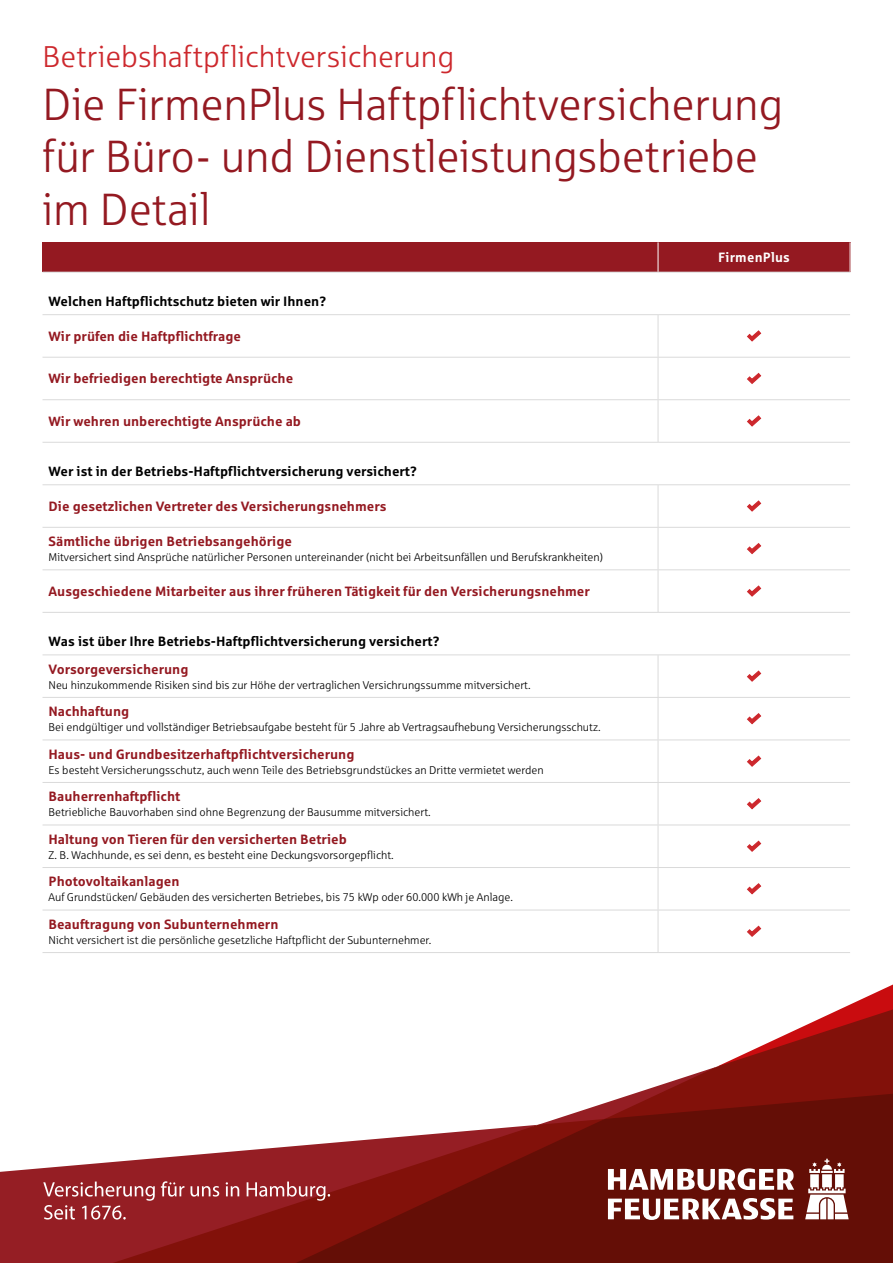
<style>
.page{position:relative;width:893px;height:1263px;background:#fff}
.page>*{position:absolute;margin:0;border:0;box-sizing:border-box;transform-origin:0 0}
.t1{font:45px/52.5px "Sparkasse Lt";letter-spacing:-.005em;color:#941921}
.t2{font:30px "Sparkasse Lt";color:#cd282d}
.t3{font:700 13.5px "Sparkasse Rg";color:#941921}
.t4{font:700 13.5px "Sparkasse Rg";color:#000}
.t5{font:700 13.5px "Sparkasse Rg";letter-spacing:.015em;color:#fff}
.t6{font:11.25px "Sparkasse Lt";color:#000}
</style>
<div class="page">
<svg style="left:657px;top:951px;width:236px;height:71px"></svg>
<svg style="left:0;top:1022px;width:893px;height:241px"></svg>
<svg style="left:805px;top:1159px;width:44px;height:60px"></svg>
<svg style="left:608px;top:1168px;width:186px;height:22px"></svg>
<svg style="left:608px;top:1198px;width:185px;height:22px"></svg>
<svg style="left:161px;top:1181px;width:23px;height:15px"></svg>
<svg style="left:191px;top:1186px;width:28px;height:10px"></svg>
<svg style="left:226px;top:1182px;width:13px;height:14px"></svg>
<svg style="left:247px;top:1181px;width:83px;height:20px;background:#aa4d51"></svg>
<svg style="left:43px;top:1181px;width:112px;height:38px;background:#a8464b"></svg>
<div style="left:43px;top:242px;width:615px;height:30px;background:#941921"></div>
<div style="left:658px;top:242px;width:192px;height:30px;background:#941921"></div>
<hr style="left:658px;top:272px;width:192px;height:1px;background:#dadada">
<hr style="left:658px;top:314px;width:192px;height:1px;background:#dadada">
<hr style="left:43px;top:357px;width:615px;height:1px;background:#dadada">
<hr style="left:658px;top:357px;width:192px;height:1px;background:#dadada">
<hr style="left:658px;top:358px;width:1px;height:41px;background:#dadada">
<hr style="left:43px;top:399px;width:615px;height:1px;background:#dadada">
<hr style="left:658px;top:399px;width:192px;height:1px;background:#dadada">
<hr style="left:658px;top:400px;width:1px;height:42px;background:#dadada">
<hr style="left:658px;top:442px;width:192px;height:1px;background:#dadada">
<hr style="left:658px;top:484px;width:192px;height:1px;background:#dadada">
<hr style="left:658px;top:485px;width:1px;height:42px;background:#dadada">
<hr style="left:43px;top:527px;width:615px;height:1px;background:#dadada">
<hr style="left:658px;top:527px;width:192px;height:1px;background:#dadada">
<hr style="left:658px;top:528px;width:1px;height:41px;background:#dadada">
<hr style="left:43px;top:569px;width:615px;height:1px;background:#dadada">
<hr style="left:658px;top:569px;width:192px;height:1px;background:#dadada">
<hr style="left:658px;top:570px;width:1px;height:42px;background:#dadada">
<hr style="left:658px;top:612px;width:192px;height:1px;background:#dadada">
<hr style="left:658px;top:654px;width:192px;height:1px;background:#dadada">
<hr style="left:658px;top:655px;width:1px;height:42px;background:#dadada">
<hr style="left:43px;top:697px;width:615px;height:1px;background:#dadada">
<hr style="left:658px;top:697px;width:192px;height:1px;background:#dadada">
<hr style="left:658px;top:698px;width:1px;height:41px;background:#dadada">
<hr style="left:43px;top:739px;width:615px;height:1px;background:#dadada">
<hr style="left:658px;top:739px;width:192px;height:1px;background:#dadada">
<hr style="left:658px;top:740px;width:1px;height:42px;background:#dadada">
<hr style="left:43px;top:782px;width:615px;height:1px;background:#dadada">
<hr style="left:658px;top:782px;width:192px;height:1px;background:#dadada">
<hr style="left:658px;top:783px;width:1px;height:42px;background:#dadada">
<hr style="left:43px;top:825px;width:615px;height:1px;background:#dadada">
<hr style="left:658px;top:825px;width:192px;height:1px;background:#dadada">
<hr style="left:658px;top:825px;width:1px;height:42px;background:#dadada">
<hr style="left:43px;top:867px;width:615px;height:1px;background:#dadada">
<hr style="left:658px;top:867px;width:192px;height:1px;background:#dadada">
<hr style="left:658px;top:868px;width:1px;height:42px;background:#dadada">
<hr style="left:43px;top:910px;width:615px;height:1px;background:#dadada">
<hr style="left:658px;top:910px;width:192px;height:1px;background:#dadada">
<hr style="left:658px;top:910px;width:1px;height:42px;background:#dadada">
<hr style="left:43px;top:952px;width:615px;height:1px;background:#dadada">
<hr style="left:658px;top:952px;width:192px;height:1px;background:#dadada">
<hr style="left:43px;top:272px;width:615px;height:1px;background:#dadada">
<hr style="left:43px;top:314px;width:615px;height:1px;background:#dadada">
<hr style="left:658px;top:315px;width:1px;height:42px;background:#dadada">
<hr style="left:43px;top:442px;width:615px;height:1px;background:#dadada">
<hr style="left:43px;top:484px;width:615px;height:1px;background:#dadada">
<hr style="left:43px;top:612px;width:615px;height:1px;background:#dadada">
<hr style="left:43px;top:654px;width:615px;height:1px;background:#dadada">
<hr style="left:658px;top:242px;width:1px;height:30px;background:#fff">
<svg style="left:747px;top:330px;width:15px;height:12px"></svg>
<svg style="left:747px;top:372px;width:15px;height:12px"></svg>
<svg style="left:747px;top:415px;width:15px;height:12px"></svg>
<svg style="left:747px;top:500px;width:15px;height:12px"></svg>
<svg style="left:747px;top:543px;width:15px;height:12px"></svg>
<svg style="left:747px;top:585px;width:15px;height:12px"></svg>
<svg style="left:747px;top:670px;width:15px;height:12px"></svg>
<svg style="left:747px;top:713px;width:15px;height:12px"></svg>
<svg style="left:747px;top:755px;width:15px;height:12px"></svg>
<svg style="left:747px;top:798px;width:15px;height:12px"></svg>
<svg style="left:747px;top:840px;width:15px;height:12px"></svg>
<svg style="left:747px;top:883px;width:15px;height:12px"></svg>
<svg style="left:747px;top:925px;width:15px;height:12px"></svg>
<h2 class="t2" style="left:43px;top:39px;width:413px">Betriebshaftpflichtversicherung</h2>
<h1 class="t1" style="left:43px;top:77px;width:742px">Die FirmenPlus Haftpflichtversicherung für Büro- und Dienstleistungsbetriebe im Detail</h1>
<p class="t5" style="left:718px;top:249px;width:73px">FirmenPlus</p>
<p class="t4" style="left:49px;top:293px;width:279px">Welchen Haftpflichtschutz bieten wir Ihnen?</p>
<p class="t3" style="left:49px;top:328px;width:194px">Wir prüfen die Haftpflichtfrage</p>
<p class="t3" style="left:49px;top:370px;width:246px">Wir befriedigen berechtigte Ansprüche</p>
<p class="t3" style="left:49px;top:413px;width:254px">Wir wehren unberechtigte Ansprüche ab</p>
<p class="t4" style="left:49px;top:463px;width:370px">Wer ist in der Betriebs-Haftpflichtversicherung versichert?</p>
<p class="t3" style="left:49px;top:498px;width:339px">Die gesetzlichen Vertreter des Versicherungsnehmers</p>
<p class="t3" style="left:49px;top:533px;width:245px">Sämtliche übrigen Betriebsangehörige</p>
<p class="t6" style="left:49px;top:550px;width:556px">Mitversichert sind Ansprüche natürlicher Personen untereinander (nicht bei Arbeitsunfällen und Berufskrankheiten)</p>
<p class="t3" style="left:49px;top:583px;width:543px">Ausgeschiedene Mitarbeiter aus ihrer früheren Tätigkeit für den Versicherungsnehmer</p>
<p class="t4" style="left:49px;top:633px;width:393px">Was ist über Ihre Betriebs-Haftpflichtversicherung versichert?</p>
<p class="t3" style="left:49px;top:660px;width:141px">Vorsorgeversicherung</p>
<p class="t6" style="left:49px;top:678px;width:484px">Neu hinzukommende Risiken sind bis zur Höhe der vertraglichen Versichrungssumme mitversichert.</p>
<p class="t3" style="left:49px;top:703px;width:82px">Nachhaftung</p>
<p class="t6" style="left:49px;top:720px;width:554px">Bei endgültiger und vollständiger Betriebsaufgabe besteht für 5 Jahre ab Vertragsaufhebung Versicherungsschutz.</p>
<p class="t3" style="left:49px;top:745px;width:307px">Haus- und Grundbesitzerhaftpflichtversicherung</p>
<p class="t6" style="left:49px;top:763px;width:497px">Es besteht Versicherungsschutz, auch wenn Teile des Betriebsgrundstückes an Dritte vermietet werden</p>
<p class="t3" style="left:49px;top:788px;width:133px">Bauherrenhaftpflicht</p>
<p class="t6" style="left:49px;top:805px;width:384px">Betriebliche Bauvorhaben sind ohne Begrenzung der Bausumme mitversichert.</p>
<p class="t3" style="left:49px;top:830px;width:300px">Haltung von Tieren für den versicherten Betrieb</p>
<p class="t6" style="left:49px;top:848px;width:347px">Z. B. Wachhunde, es sei denn, es besteht eine Deckungsvorsorgepflicht.</p>
<p class="t3" style="left:49px;top:873px;width:132px">Photovoltaikanlagen</p>
<p class="t6" style="left:49px;top:891px;width:466px">Auf Grundstücken/ Gebäuden des versicherten Betriebes, bis 75 kWp oder 60.000 kWh je Anlage.</p>
<p class="t3" style="left:49px;top:915px;width:231px">Beauftragung von Subunternehmern</p>
<p class="t6" style="left:49px;top:933px;width:384px">Nicht versichert ist die persönliche gesetzliche Haftpflicht der Subunternehmer.</p>
</div>
